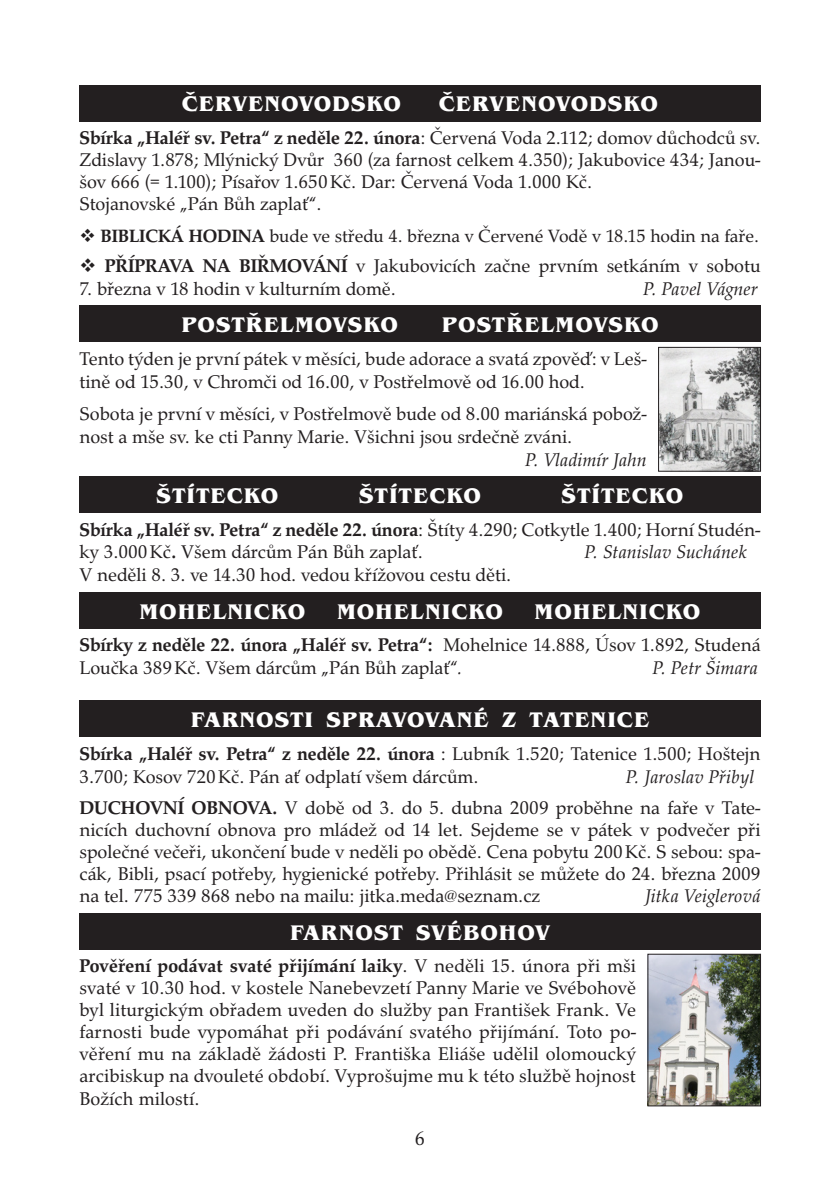
<style>
.page{position:relative;width:840px;height:1191px;background:#fff}
.page>*{position:absolute;margin:0;border:0;box-sizing:border-box;transform-origin:0 0}
.t1{font:700 21.8px "Benguiat Itc TOT";letter-spacing:.045em;color:#fff}
.t2{font:20px "Palladio URWTOT";color:#231f20}
.Normální{font:19px/22px "Palladio URWTOT";color:#231f20}
.Normální-2{font:italic 19px "Palladio URWTOT";color:#231f20}
.Normální-3{font:18.4px "Palladio URWTOT";color:#231f20}
.s1{font-weight:700}
.s2{font-style:italic}
</style>
<div class="page">
<div style="left:79px;top:85px;width:681px;height:36px;background:#231f20"></div>
<div style="left:79px;top:306px;width:681px;height:36px;background:#231f20"></div>
<div style="left:79px;top:476px;width:681px;height:37px;background:#231f20"></div>
<div style="left:79px;top:592px;width:681px;height:36px;background:#231f20"></div>
<div style="left:79px;top:701px;width:681px;height:36px;background:#231f20"></div>
<div style="left:79px;top:913px;width:681px;height:36px;background:#231f20"></div>
<img style="left:659px;top:349px;width:99px;height:121px">
<div style="left:657px;top:347px;width:103px;height:125px;border:1px solid #231f20"></div>
<img style="left:649px;top:955px;width:109px;height:149px">
<div style="left:647px;top:953px;width:113px;height:153px;border:1px solid #231f20"></div>
<p class="t1" style="left:182px;top:91px;width:221px">ČERVENOVODSKO</p>
<p class="t1" style="left:438px;top:91px;width:221px">ČERVENOVODSKO</p>
<p class="Normální" style="left:79px;top:127px;width:682px;text-align:justify"><span class="s1">Sbírka „Haléř sv. Petra“ z neděle 22. února</span>: Červená Voda 2.112; domov důchodců sv.<br>Zdislavy 1.878; Mlýnický Dvůr 360 (za farnost celkem 4.350); Jakubovice 434; Janou&shy;šov 666 (= 1.100); Písařov 1.650Kč. Dar: Červená Voda 1.000 Kč.</p>
<p class="Normální" style="left:79px;top:193px;width:243px">Stojanovské „Pán Bůh zaplať“.</p>
<p class="Normální-3" style="left:79px;top:225px;width:680px">❖ <span class="s1">BIBLICKÁ HODINA</span> bude ve středu 4. března v Červené Vodě v 18.15 hodin na faře.</p>
<p class="Normální" style="left:79px;top:255px;width:682px">❖ <span class="s1">PŘÍPRAVA NA BIŘMOVÁNÍ</span> v Jakubovicích začne prvním setkáním v sobotu</p>
<p class="Normální" style="left:79px;top:277px;width:318px">7. března v 18 hodin v kulturním domě.</p>
<p class="Normální-2" style="left:643px;top:277px;width:116px">P. Pavel Vágner</p>
<p class="t1" style="left:181px;top:312px;width:218px">POSTŘELMOVSKO</p>
<p class="t1" style="left:441px;top:312px;width:218px">POSTŘELMOVSKO</p>
<p class="Normální" style="left:79px;top:347px;width:568px;line-height:22.8px">Tento týden je první pátek v měsíci, bude adorace a svatá zpověď: v Leš&shy;tině od 15.30, v Chromči od 16.00, v Postřelmově od 16.00 hod.</p>
<p class="Normální" style="left:79px;top:402px;width:568px;line-height:22.8px">Sobota je první v měsíci, v Postřelmově bude od 8.00 mariánská pobož&shy;nost a mše sv. ke cti Panny Marie. Všichni jsou srdečně zváni.</p>
<p class="Normální-2" style="left:525px;top:448px;width:123px">P. Vladimír Jahn</p>
<p class="t1" style="left:156px;top:483px;width:123px">ŠTÍTECKO</p>
<p class="t1" style="left:359px;top:483px;width:123px">ŠTÍTECKO</p>
<p class="t1" style="left:561px;top:483px;width:123px">ŠTÍTECKO</p>
<p class="Normální" style="left:79px;top:518px;width:682px;line-height:22.8px"><span class="s1">Sbírka „Haléř sv. Petra“ z neděle 22. února</span>: Štíty 4.290; Cotkytle 1.400; Horní Studén&shy;ky 3.000Kč<span class="s1">.</span> Všem dárcům Pán Bůh zaplať.</p>
<p class="Normální-2" style="left:584px;top:541px;width:164px">P. Stanislav Suchánek</p>
<p class="Normální" style="left:79px;top:564px;width:433px">V neděli 8. 3. ve 14.30 hod. vedou křížovou cestu děti.</p>
<p class="t1" style="left:139px;top:598px;width:167px">MOHELNICKO</p>
<p class="t1" style="left:337px;top:598px;width:167px">MOHELNICKO</p>
<p class="t1" style="left:534px;top:598px;width:167px">MOHELNICKO</p>
<p class="Normální" style="left:79px;top:634px;width:682px;line-height:22.8px"><span class="s1">Sbírky z neděle 22. února „Haléř sv. Petra“:</span> Mohelnice 14.888, Úsov 1.892, Studená<br>Loučka 389Kč. Všem dárcům „Pán Bůh zaplať“<span class="s2">.</span></p>
<p class="Normální-2" style="left:652px;top:656px;width:107px">P. Petr Šimara</p>
<p class="t1" style="left:191px;top:707px;width:459px">FARNOSTI SPRAVOVANÉ Z TATENICE</p>
<p class="Normální" style="left:79px;top:742px;width:682px;line-height:22.8px"><span class="s1">Sbírka „Haléř sv. Petra“ z neděle 22. února</span> : Lubník 1.520; Tatenice 1.500; Hoštejn<br>3.700; Kosov 720Kč. Pán ať odplatí všem dárcům.</p>
<p class="Normální-2" style="left:625px;top:765px;width:130px">P. Jaroslav Přibyl</p>
<p class="Normální" style="left:79px;top:797px;width:682px;text-align:justify"><span class="s1">DUCHOVNÍ OBNOVA.</span> V době od 3. do 5. dubna 2009 proběhne na faře v Tate&shy;nicích duchovní obnova pro mládež od 14 let. Sejdeme se v pátek v podvečer při společné večeři, ukončení bude v neděli po obědě. Cena pobytu 200Kč. S sebou: spa&shy;cák, Bibli, psací potřeby, hygienické potřeby. Přihlásit se můžete do 24. března 2009 na tel. 775 339 868 nebo na mailu: jitka.meda@seznam.cz</p>
<p class="Normální-2" style="left:644px;top:885px;width:117px">Jitka Veiglerová</p>
<p class="t1" style="left:290px;top:919px;width:261px">FARNOST SVÉBOHOV</p>
<p class="Normální" style="left:79px;top:955px;width:558px;text-align:justify"><span class="s1">Pověření podávat svaté přijímání laiky</span>. V neděli 15. února při mši svaté v 10.30 hod. v kostele Nanebevzetí Panny Marie ve Svébohově byl liturgickým obřadem uveden do služby pan František Frank. Ve farnosti bude vypomáhat při podávání svatého přijímání. Toto po&shy;věření mu na základě žádosti P. Františka Eliáše udělil olomoucký arcibiskup na dvouleté období. Vyprošujme mu k této službě hojnost Božích milostí.</p>
<p class="t2" style="left:414px;top:1127px;width:12px">6</p>
</div>
